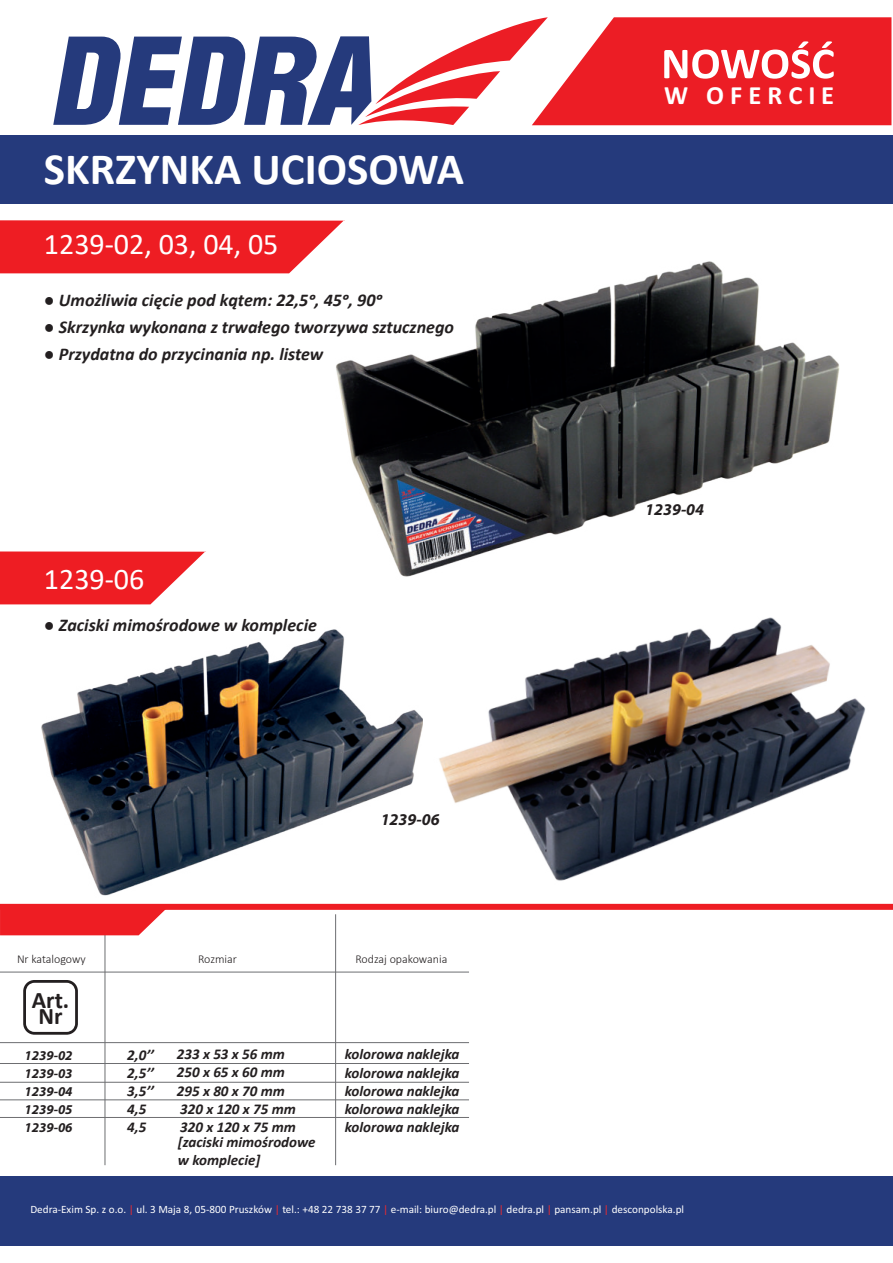
<style>
.page{position:relative;width:893px;height:1263px;background:#fff}
.page>*{position:absolute;margin:0;border:0;box-sizing:border-box;transform-origin:0 0}
.t1{font:700 45px "Calibri";color:#fff}
.t2{font:30px "Calibri";color:#fff}
.t3{font:700 26.25px "Calibri";letter-spacing:.225em;color:#fff}
.t4{font:700 23.7px/16.8px "Calibri";color:#231f20}
.t5{font:italic 700 18px "Calibri";color:#231f20}
.t6{font:italic 700 16.5px "Myriad Pro";color:#231f20}
.t7{font:italic 700 15px/18px "Calibri";color:#231f20}
.t8{font:italic 700 13.5px/18px "Myriad Pro";color:#231f20;text-align:justify}
.t9{font:300 12px "Calibri";color:#231f20}
.t10{font:11.25px "Calibri";color:#fff}
.t11{font:11.25px "Calibri";color:#ea2b31}
.s1{color:#ea2b31}
</style>
<div class="page">
<div style="left:0;top:220px;width:281px;height:53px;background:#ee1d23"></div>
<svg style="left:0;top:551px;width:206px;height:46px;background:#f0393e"></svg>
<div style="left:0;top:1176px;width:893px;height:70px;background:#253a7c"></div>
<div style="left:0;top:135px;width:893px;height:69px;background:#253a7c"></div>
<svg style="left:53px;top:17px;width:838px;height:108px"></svg>
<img style="left:0;top:597px;width:383px;height:299px">
<img style="left:281px;top:220px;width:559px;height:382px">
<hr style="left:105px;top:914px;width:1px;height:251px;background:#6d6e71">
<hr style="left:335px;top:914px;width:1px;height:251px;background:#6d6e71">
<hr style="left:0;top:972px;width:469px;height:1px;background:#6d6e71">
<hr style="left:0;top:1042px;width:469px;height:1px;background:#6d6e71">
<hr style="left:0;top:1063px;width:469px;height:1px;background:#6d6e71">
<img style="left:383px;top:562px;width:510px;height:342px">
<hr style="left:0;top:1082px;width:469px;height:1px;background:#6d6e71">
<hr style="left:0;top:1099px;width:469px;height:1px;background:#6d6e71">
<hr style="left:0;top:1117px;width:469px;height:1px;background:#6d6e71">
<svg style="left:23px;top:980px;width:55px;height:55px"></svg>
<svg style="left:0;top:910px;width:165px;height:25px;background:#ef2e34"></svg>
<div style="left:0;top:904px;width:893px;height:6px;background:#ee1d23"></div>
<h1 class="t1" style="left:44px;top:142px;width:422px">SKRZYNKA UCIOSOWA</h1>
<h2 class="t2" style="left:44px;top:235px;width:236px">1239-02, 03, 04, 05</h2>
<p class="t5" style="left:44px;top:287px;width:340px">● Umożliwia cięcie pod kątem: 22,5o, 45o, 90o</p>
<p class="t5" style="left:44px;top:314px;width:412px">● Skrzynka wykonana z trwałego tworzywa sztucznego</p>
<p class="t5" style="left:44px;top:341px;width:281px">● Przydatna do przycinania np. listew</p>
<h2 class="t2" style="left:44px;top:569px;width:102px">1239-06</h2>
<p class="t5" style="left:44px;top:613px;width:274px">● Zaciski mimośrodowe w komplecie</p>
<p class="t6" style="left:381px;top:810px;width:60px">1239-06</p>
<p class="t9" style="left:17px;top:954px;width:70px">Nr katalogowy</p>
<p class="t9" style="left:198px;top:954px;width:40px">Rozmiar</p>
<p class="t9" style="left:355px;top:954px;width:93px">Rodzaj opakowania</p>
<h3 class="t4" style="left:32px;top:991px;width:39px">Art.<br>Nr</h3>
<p class="t8" style="left:24px;top:1047px;width:50px">1239-02<br>1239-03<br>1239-04<br>1239-05<br>1239-06</p>
<p class="t7" style="left:345px;top:1047px;width:116px;text-align:justify">kolorowa naklejka kolorowa naklejka kolorowa naklejka kolorowa naklejka kolorowa naklejka</p>
<p class="t7" style="left:127px;top:1046px;width:28px">2,0’’<br>2,5’’<br>3,5’’<br>4,5<br>4,5</p>
<p class="t7" style="left:177px;top:1045px;width:121px">233 x 53 x 56 mm<br>250 x 65 x 60 mm<br>295 x 80 x 70 mm<br>320 x 120 x 75 mm<br>320 x 120 x 75 mm</p>
<p class="t7" style="left:178px;top:1132px;width:139px">[zaciski mimośrodowe w komplecie]</p>
<h3 class="t3" style="left:664px;top:80px;width:172px">W OFERCIE</h3>
<p class="t6" style="left:645px;top:499px;width:60px">1239-04</p>
<p class="t10" style="left:30px;top:1205px;width:655px">Dedra-Exim Sp. z o.o. <span class="s1">|</span> ul. 3 Maja 8, 05-800 Pruszków tel.: +48 22 738 37 77 e-mail: biuro@dedra.pl <span class="s1">|</span> dedra.pl pansam.pl desconpolska.pl</p>
<p class="t11" style="left:275px;top:1205px;width:7px">|</p>
<p class="t11" style="left:383px;top:1205px;width:7px">|</p>
<p class="t11" style="left:547px;top:1205px;width:7px">|</p>
<p class="t11" style="left:604px;top:1205px;width:7px">|</p>
</div>
